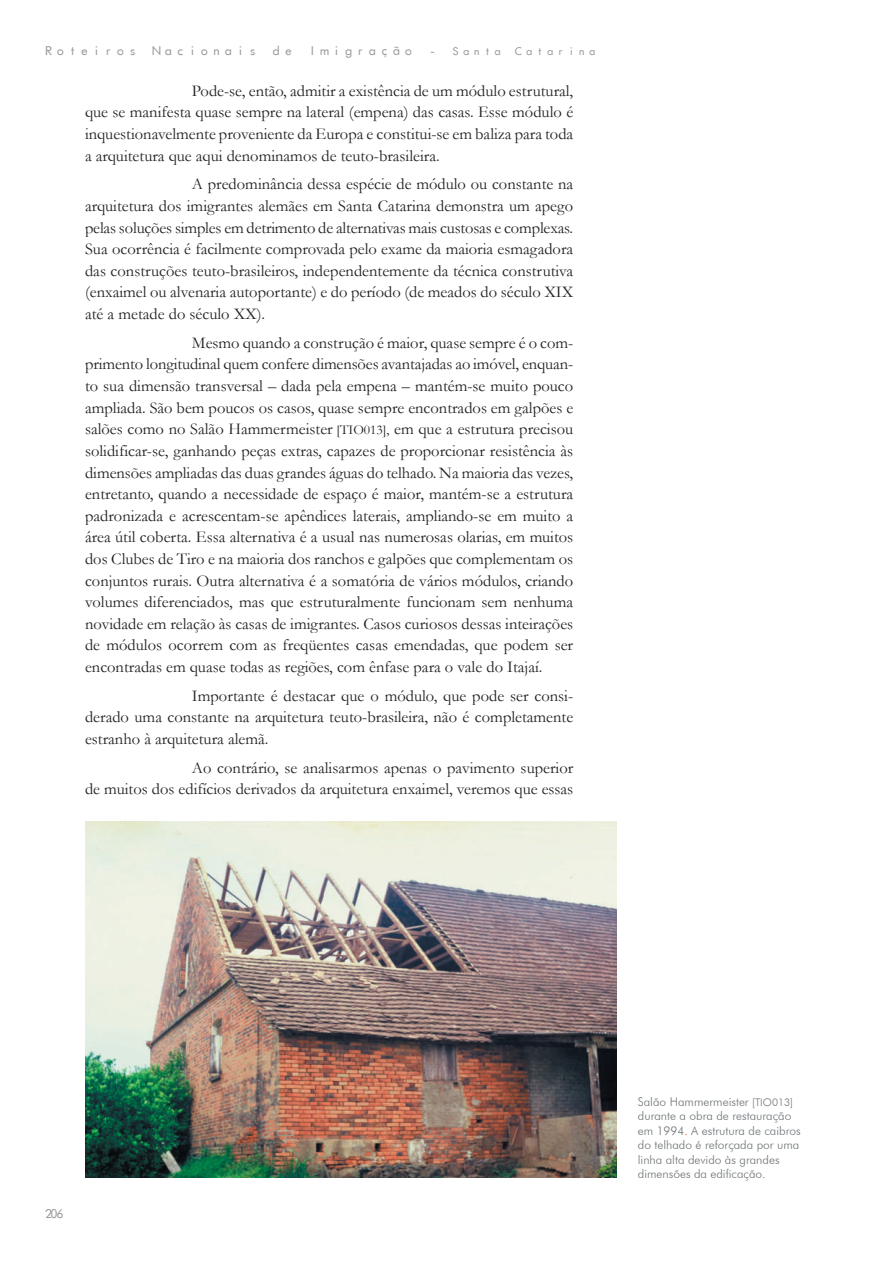
<style>
.page{position:relative;width:893px;height:1263px;background:#fff}
.page>*{position:absolute;margin:0;border:0;box-sizing:border-box;transform-origin:0 0}
.t1{font:16.5px/21.6px "Garamond";color:#231f20;text-align:justify}
.t2{font:300 12px/14.4px "Futura BT";color:#6d7275}
.t3{font:12px "Futurist Fixed Width";color:#95979a}
.s1{font-size:10.5px}
.s2{font-size:13.5px}
.s3{color:#f04c27}
</style>
<div class="page">
<img style="left:85px;top:822px;width:531px;height:355px">
<p class="t3" style="left:43px;top:43px;width:556px">Roteiros Nacionais de Imigração - <span class="s1">Santa Catarina</span></p>
<p class="t1" style="left:85px;top:79px;width:490px;text-indent:107px">Pode-se, então, admitir a existência de um módulo estrutural, que se manifesta quase sempre na lateral (empena) das casas. Esse módulo é inquestionavelmente proveniente da Europa e constitui-se em baliza para toda a arquitetura que aqui denominamos de teuto-brasileira.</p>
<p class="t1" style="left:85px;top:173px;width:490px;text-indent:107px">A predominância dessa espécie de módulo ou constante na arquitetura dos imigrantes alemães em Santa Catarina demonstra um apego pelas soluções simples em detrimento de alternativas mais custosas e complexas.<br>Sua ocorrência é facilmente comprovada pelo exame da maioria esmagadora das construções teuto-brasileiros, independentemente da técnica construtiva (enxaimel ou alvenaria autoportante) e do período (de meados do século XIX até a metade do século XX).</p>
<p class="t1" style="left:85px;top:331px;width:490px;text-indent:107px">Mesmo quando a construção é maior, quase sempre é o com&shy;primento longitudinal quem confere dimensões avantajadas ao imóvel, enquan&shy;to sua dimensão transversal – dada pela empena – mantém-se muito pouco ampliada. São bem poucos os casos, quase sempre encontrados em galpões e salões como no Salão Hammermeister <span class="s2">[TIO013],</span> em que a estrutura precisou solidificar-se, ganhando peças extras, capazes de proporcionar resistência às dimensões ampliadas das duas grandes águas do telhado. Na maioria das vezes, entretanto, quando a necessidade de espaço é maior, mantém-se a estrutura padronizada e acrescentam-se apêndices laterais, ampliando-se em muito a área útil coberta. Essa alternativa é a usual nas numerosas olarias, em muitos dos Clubes de Tiro e na maioria dos ranchos e galpões que complementam os conjuntos rurais. Outra alternativa é a somatória de vários módulos, criando volumes diferenciados, mas que estruturalmente funcionam sem nenhuma novidade em relação às casas de imigrantes. Casos curiosos dessas inteirações de módulos ocorrem com as freqüentes casas emendadas, que podem ser encontradas em quase todas as regiões, com ênfase para o vale do Itajaí.</p>
<p class="t1" style="left:85px;top:684px;width:490px;text-indent:107px">Importante é destacar que o módulo, que pode ser consi&shy;derado uma constante na arquitetura teuto-brasileira, não é completamente estranho à arquitetura alemã.</p>
<p class="t1" style="left:85px;top:756px;width:490px;text-align:right">Ao contrário, se analisarmos apenas o pavimento superior<br>de muitos dos edifícios derivados da arquitetura enxaimel, veremos que essas</p>
<p class="t3" style="left:43px;top:1206px;width:25px">206</p>
<p class="t2" style="left:638px;top:1094px;width:164px">Salão Hammermeister <span class="s1">[TIO013] </span>durante a obra de restauração em 1994<span class="s3">.</span> A estrutura de caibros do telhado é reforçada por uma linha alta devido às grandes dimensões da edificação.</p>
</div>
